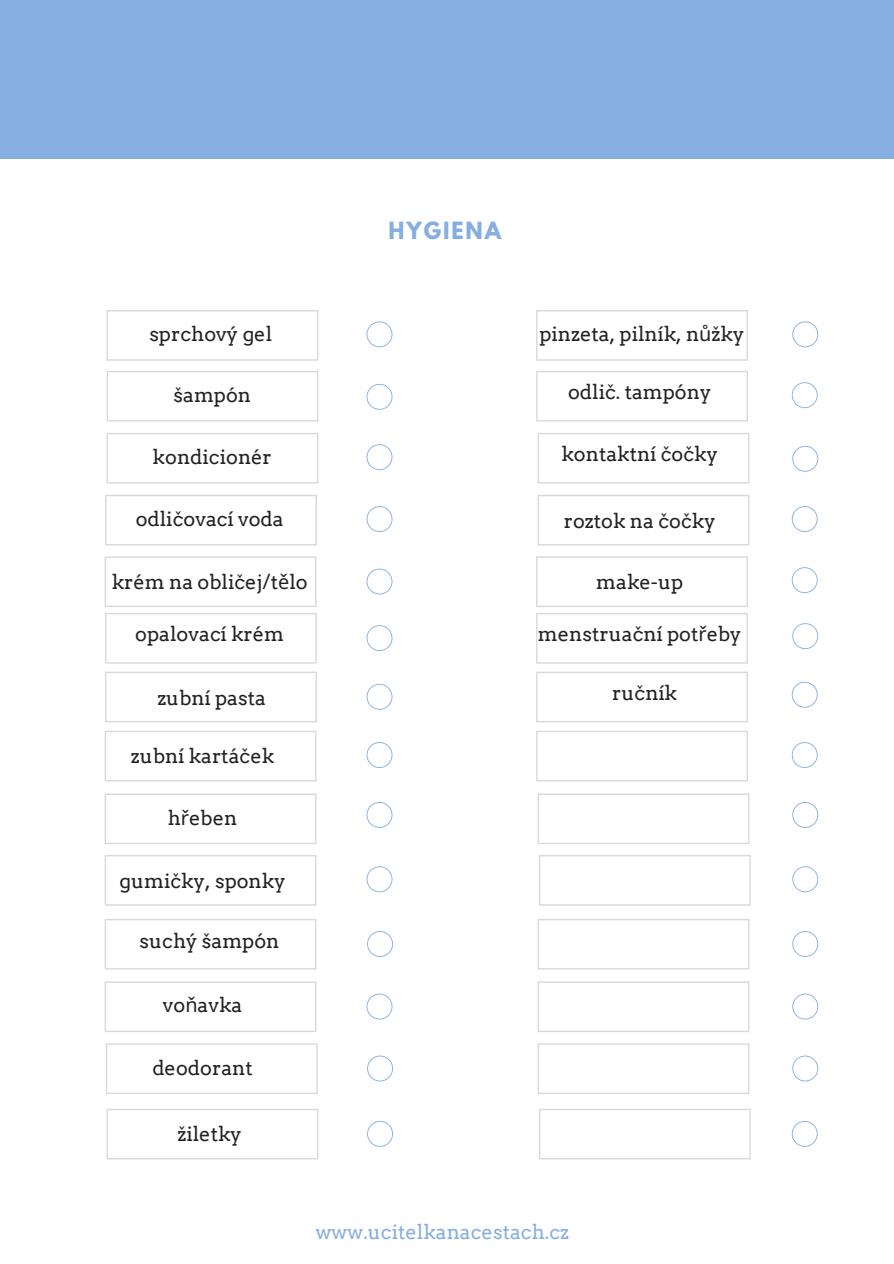
<style>
.page{position:relative;width:894px;height:1264px;background:#fff}
.page>*{position:absolute;margin:0;border:0;box-sizing:border-box;transform-origin:0 0}
.t1{font:700 21px "League Spartan";letter-spacing:.09em;color:#86aee1}
.t2{font:19.8px "Arvo";color:#222}
.t3{font:19.8px "Arvo";color:#86aee1}
.s1{font-family:"Noto Sans"}
</style>
<div class="page">
<div style="left:0;top:0;width:893px;height:158px;background:#86aee1"></div>
<svg style="left:105px;top:556px;width:211px;height:51px"></svg>
<svg style="left:366px;top:684px;width:26px;height:25px"></svg>
<svg style="left:105px;top:613px;width:212px;height:50px"></svg>
<svg style="left:105px;top:671px;width:212px;height:51px"></svg>
<svg style="left:105px;top:731px;width:211px;height:50px"></svg>
<svg style="left:105px;top:793px;width:211px;height:51px"></svg>
<svg style="left:105px;top:855px;width:211px;height:50px"></svg>
<svg style="left:366px;top:742px;width:26px;height:26px"></svg>
<svg style="left:366px;top:568px;width:26px;height:26px"></svg>
<svg style="left:366px;top:625px;width:26px;height:26px"></svg>
<svg style="left:366px;top:802px;width:26px;height:25px"></svg>
<svg style="left:105px;top:919px;width:211px;height:50px"></svg>
<svg style="left:366px;top:866px;width:26px;height:26px"></svg>
<svg style="left:105px;top:981px;width:211px;height:51px"></svg>
<svg style="left:367px;top:931px;width:26px;height:25px"></svg>
<svg style="left:366px;top:993px;width:26px;height:26px"></svg>
<svg style="left:536px;top:556px;width:211px;height:51px"></svg>
<svg style="left:791px;top:567px;width:26px;height:26px"></svg>
<svg style="left:536px;top:613px;width:211px;height:50px"></svg>
<svg style="left:536px;top:671px;width:211px;height:51px"></svg>
<svg style="left:536px;top:731px;width:211px;height:50px"></svg>
<svg style="left:537px;top:793px;width:212px;height:51px"></svg>
<svg style="left:539px;top:855px;width:211px;height:50px"></svg>
<svg style="left:792px;top:623px;width:26px;height:26px"></svg>
<svg style="left:791px;top:681px;width:26px;height:26px"></svg>
<svg style="left:791px;top:742px;width:26px;height:26px"></svg>
<svg style="left:792px;top:802px;width:26px;height:25px"></svg>
<svg style="left:792px;top:866px;width:26px;height:26px"></svg>
<svg style="left:537px;top:919px;width:212px;height:50px"></svg>
<svg style="left:537px;top:981px;width:212px;height:51px"></svg>
<svg style="left:792px;top:931px;width:26px;height:25px"></svg>
<svg style="left:792px;top:993px;width:26px;height:26px"></svg>
<svg style="left:106px;top:1043px;width:211px;height:51px"></svg>
<svg style="left:537px;top:1043px;width:212px;height:51px"></svg>
<svg style="left:367px;top:1055px;width:26px;height:26px"></svg>
<svg style="left:792px;top:1055px;width:26px;height:26px"></svg>
<svg style="left:105px;top:495px;width:212px;height:50px"></svg>
<svg style="left:106px;top:433px;width:212px;height:50px"></svg>
<svg style="left:106px;top:371px;width:212px;height:50px"></svg>
<svg style="left:106px;top:310px;width:212px;height:51px"></svg>
<svg style="left:537px;top:495px;width:212px;height:50px"></svg>
<svg style="left:537px;top:433px;width:212px;height:50px"></svg>
<svg style="left:536px;top:371px;width:211px;height:50px"></svg>
<svg style="left:536px;top:310px;width:211px;height:51px"></svg>
<svg style="left:106px;top:1109px;width:212px;height:50px"></svg>
<svg style="left:539px;top:1109px;width:211px;height:50px"></svg>
<svg style="left:367px;top:1121px;width:26px;height:25px"></svg>
<svg style="left:791px;top:1121px;width:26px;height:25px"></svg>
<svg style="left:366px;top:506px;width:26px;height:26px"></svg>
<svg style="left:791px;top:506px;width:26px;height:26px"></svg>
<svg style="left:792px;top:446px;width:26px;height:26px"></svg>
<svg style="left:366px;top:444px;width:26px;height:26px"></svg>
<svg style="left:366px;top:384px;width:26px;height:26px"></svg>
<svg style="left:366px;top:321px;width:26px;height:26px"></svg>
<svg style="left:791px;top:382px;width:26px;height:26px"></svg>
<svg style="left:792px;top:321px;width:26px;height:26px"></svg>
<p class="t1" style="left:388px;top:219px;width:114px">HYGIENA</p>
<p class="t2" style="left:149px;top:322px;width:124px">sprchový gel</p>
<p class="t2" style="left:173px;top:383px;width:79px">šampón</p>
<p class="t2" style="left:153px;top:445px;width:121px">kondicionér</p>
<p class="t2" style="left:136px;top:507px;width:149px">odličovací voda</p>
<p class="t2" style="left:112px;top:570px;width:197px">krém na obličej/t<span class="s1">ě</span>lo</p>
<p class="t2" style="left:135px;top:621px;width:150px">opalovací krém</p>
<p class="t2" style="left:157px;top:686px;width:110px">zubní pasta</p>
<p class="t2" style="left:131px;top:743px;width:145px">zubní kartáček</p>
<p class="t2" style="left:168px;top:806px;width:71px">h<span class="s1">ř</span>eben</p>
<p class="t2" style="left:119px;top:869px;width:168px">gumičky, sponky</p>
<p class="t2" style="left:139px;top:929px;width:141px">suchý šampón</p>
<p class="t2" style="left:163px;top:992px;width:81px">vo<span class="s1">ň</span>avka</p>
<p class="t2" style="left:152px;top:1055px;width:102px">deodorant</p>
<p class="t2" style="left:177px;top:1121px;width:66px">žiletky</p>
<p class="t2" style="left:539px;top:322px;width:206px">pinzeta, pilník, n<span class="s1">ů</span>žky</p>
<p class="t2" style="left:568px;top:380px;width:145px">odlič. tampóny</p>
<p class="t2" style="left:561px;top:442px;width:158px">kontaktní čočky</p>
<p class="t2" style="left:563px;top:509px;width:154px">roztok na čočky</p>
<p class="t2" style="left:596px;top:570px;width:88px">make-up</p>
<p class="t2" style="left:537px;top:621px;width:205px">menstruační pot<span class="s1">ř</span>eby</p>
<p class="t2" style="left:612px;top:681px;width:66px">ručník</p>
<p class="t3" style="left:315px;top:1220px;width:255px">www.ucitelkanacestach.cz</p>
</div>
